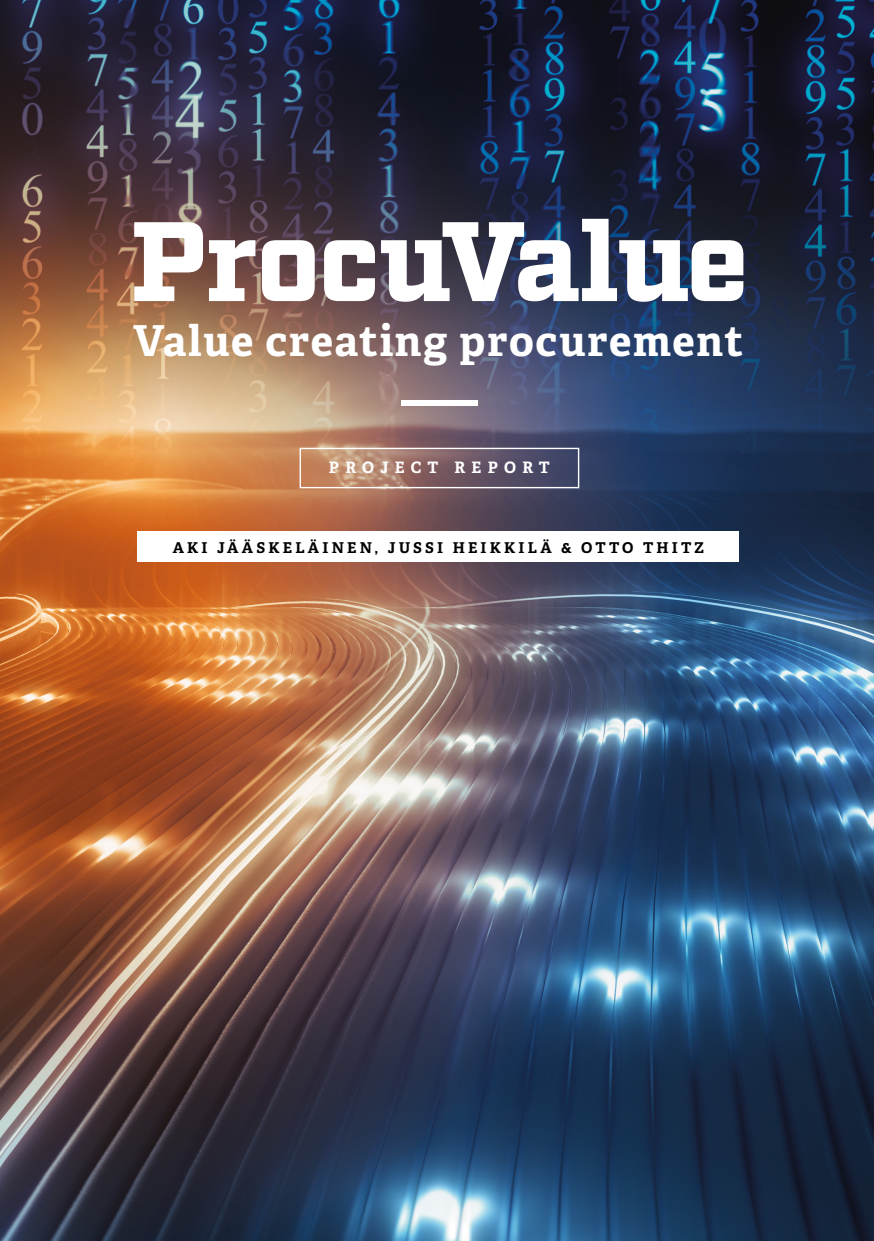
<style>
.page{position:relative;width:874px;height:1241px;background:#fff}
.page>*{position:absolute;margin:0;border:0;box-sizing:border-box;transform-origin:0 0}
.t1{font:900 112.7px "Factoria";letter-spacing:-.025em;color:#fff}
.t2{font:700 42.52px "Adelle PE";letter-spacing:.04em;color:#fff}
.t3{font:700 15.75px "Adelle PE";letter-spacing:.395em;color:#fff}
.t4{font:700 14.88px "Adelle PE";letter-spacing:.215em;color:#000}
</style>
<div class="page">
<img style="left:0;top:0;width:873px;height:1240px">
<div style="left:137px;top:531px;width:602px;height:31px;background:#fff"></div>
<div style="left:299px;top:447px;width:280px;height:41px;border:1px solid #fff"></div>
<div style="left:401px;top:399px;width:76px;height:6px;background:#fff"></div>
<h1 class="t1" style="left:130px;top:194px;width:619px">ProcuValue</h1>
<h2 class="t2" style="left:133px;top:310px;width:611px">Value creating procurement</h2>
<p class="t3" style="left:329px;top:456px;width:222px">PROJECT REPORT</p>
<p class="t4" style="left:173px;top:537px;width:532px">AKI JÄÄSKELÄINEN, JUSSI HEIKKILÄ &amp; OTTO THITZ</p>
</div>
